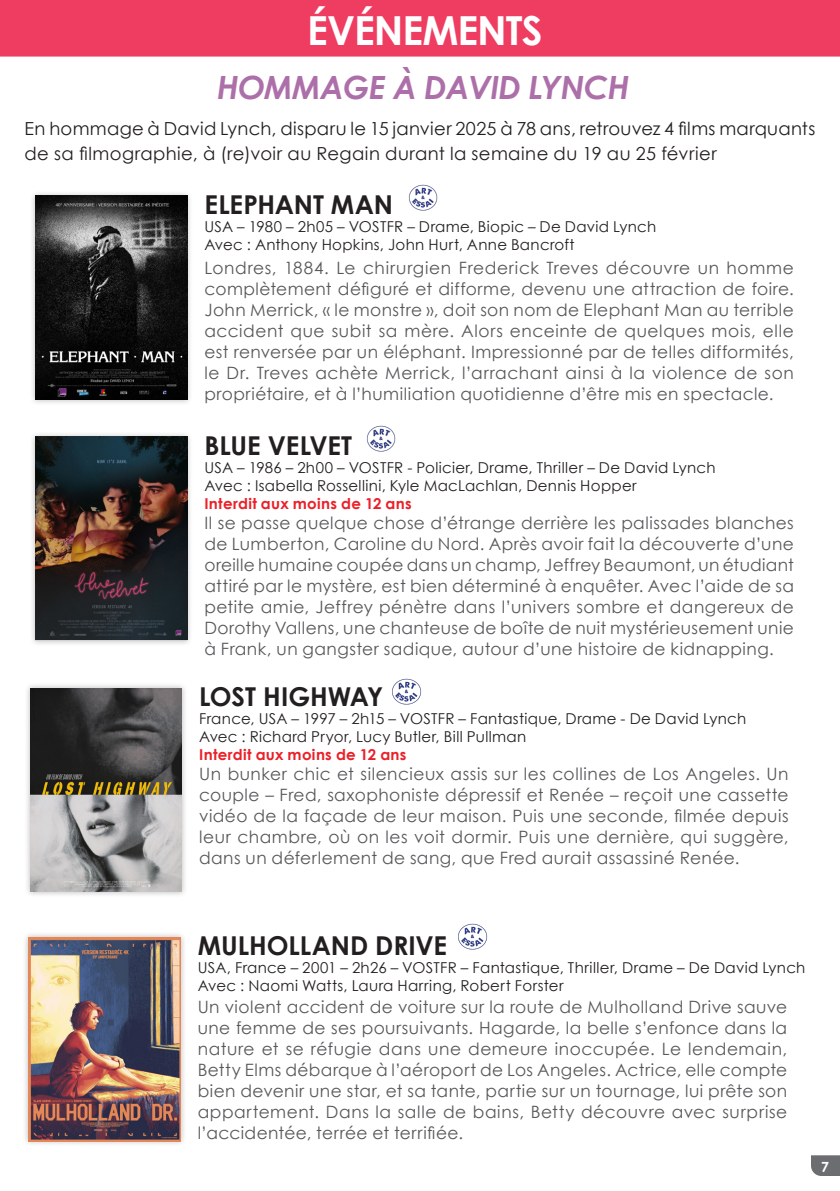
<style>
.page{position:relative;width:840px;height:1191px;background:#fff}
.page>*{position:absolute;margin:0;border:0;box-sizing:border-box;transform-origin:0 0}
.cartouche_film{font:700 40px "Century Gothic";letter-spacing:-.025em;color:#fff}
.cartouche_film-2{font:italic 700 32px "Century Gothic";letter-spacing:-.025em;color:#ad6fa9}
.courant{font:700 26px "Century Gothic";letter-spacing:-.005em;color:#231f20}
.courant-2{font:18px/24px "Century Gothic";letter-spacing:.02em;color:#231f20}
.courant-3{font:17px/21px "Century Gothic";letter-spacing:.025em;color:#57585a;text-align:justify}
.courant-4{font:15px "Century Gothic";letter-spacing:.02em;color:#231f20}
.courant-5{font:700 15px "Century Gothic";letter-spacing:.02em;color:#eb2028}
.t1{font:700 14px "Century Gothic";color:#fff}
</style>
<div class="page">
<svg style="left:811px;top:1155px;width:28px;height:21px"></svg>
<div style="left:0;top:0;width:839px;height:57px;background:#ef3d62"></div>
<div style="left:29px;top:190px;width:164px;height:216px;background:#231f20;opacity:.3"></div>
<img style="left:35px;top:196px;width:152px;height:203px">
<div style="left:29px;top:430px;width:164px;height:216px;background:#231f20;opacity:.3"></div>
<img style="left:35px;top:437px;width:152px;height:202px">
<div style="left:24px;top:682px;width:164px;height:216px;background:#231f20;opacity:.3"></div>
<img style="left:30px;top:688px;width:152px;height:203px">
<img style="left:408px;top:184px;width:30px;height:27px">
<img style="left:366px;top:425px;width:30px;height:27px">
<img style="left:392px;top:678px;width:30px;height:27px">
<div style="left:23px;top:931px;width:164px;height:216px;background:#231f20;opacity:.3"></div>
<img style="left:29px;top:937px;width:151px;height:204px">
<img style="left:458px;top:923px;width:30px;height:27px">
<p class="cartouche_film" style="left:307px;top:0;width:236px">ÉVÉNEMENTS</p>
<p class="cartouche_film-2" style="left:217px;top:63px;width:414px">HOMMAGE À DAVID LYNCH</p>
<p class="courant-2" style="left:25px;top:117px;width:791px">En hommage à David Lynch, disparu le 15 janvier 2025 à 78 ans, retrouvez 4 films marquants de sa filmographie, à (re)voir au Regain durant la semaine du 19 au 25 février</p>
<p class="courant" style="left:204px;top:184px;width:190px">ELEPHANT MAN</p>
<p class="courant-4" style="left:204px;top:216px;width:453px">USA – 1980 – 2h05 – VOSTFR – Drame, Biopic – De David Lynch</p>
<p class="courant-4" style="left:204px;top:234px;width:371px">Avec : Anthony Hopkins, John Hurt, Anne Bancroft</p>
<p class="courant-3" style="left:204px;top:257px;width:590px">Londres, 1884. Le chirurgien Frederick Treves découvre un homme complètement défiguré et difforme, devenu une attraction de foire.<br>John Merrick, « le monstre », doit son nom de Elephant Man au terrible accident que subit sa mère. Alors enceinte de quelques mois, elle est renversée par un éléphant. Impressionné par de telles difformités, le Dr. Treves achète Merrick, l’arrachant ainsi à la violence de son propriétaire, et à l’humiliation quotidienne d’être mis en spectacle.</p>
<p class="courant" style="left:204px;top:425px;width:149px">BLUE VELVET</p>
<p class="courant-4" style="left:204px;top:456px;width:512px">USA – 1986 – 2h00 – VOSTFR - Policier, Drame, Thriller – De David Lynch</p>
<p class="courant-4" style="left:204px;top:474px;width:433px">Avec : Isabella Rossellini, Kyle MacLachlan, Dennis Hopper</p>
<p class="courant-5" style="left:204px;top:492px;width:209px">Interdit aux moins de 12 ans</p>
<p class="courant-3" style="left:204px;top:512px;width:590px">Il se passe quelque chose d’étrange derrière les palissades blanches de Lumberton, Caroline du Nord. Après avoir fait la découverte d’une oreille humaine coupée dans un champ, Jeffrey Beaumont, un étudiant attiré par le mystère, est bien déterminé à enquêter. Avec l’aide de sa petite amie, Jeffrey pénètre dans l’univers sombre et dangereux de Dorothy Vallens, une chanteuse de boîte de nuit mystérieusement unie à Frank, un gangster sadique, autour d’une histoire de kidnapping.</p>
<p class="courant" style="left:199px;top:677px;width:185px">LOST HIGHWAY</p>
<p class="courant-4" style="left:199px;top:708px;width:548px">France, USA – 1997 – 2h15 – VOSTFR – Fantastique, Drame - De David Lynch</p>
<p class="courant-4" style="left:199px;top:726px;width:328px">Avec : Richard Pryor, Lucy Butler, Bill Pullman</p>
<p class="courant-5" style="left:199px;top:743px;width:209px">Interdit aux moins de 12 ans</p>
<p class="courant-3" style="left:199px;top:763px;width:590px">Un bunker chic et silencieux assis sur les collines de Los Angeles. Un couple – Fred, saxophoniste dépressif et Renée – reçoit une cassette vidéo de la façade de leur maison. Puis une seconde, filmée depuis leur chambre, où on les voit dormir. Puis une dernière, qui suggère, dans un déferlement de sang, que Fred aurait assassiné Renée.</p>
<p class="courant" style="left:198px;top:926px;width:251px">MULHOLLAND DRIVE</p>
<p class="courant-4" style="left:198px;top:957px;width:609px">USA, France – 2001 – 2h26 – VOSTFR – Fantastique, Thriller, Drame – De David Lynch</p>
<p class="courant-4" style="left:198px;top:975px;width:367px">Avec : Naomi Watts, Laura Harring, Robert Forster</p>
<p class="courant-3" style="left:198px;top:995px;width:590px">Un violent accident de voiture sur la route de Mulholland Drive sauve une femme de ses poursuivants. Hagarde, la belle s’enfonce dans la nature et se réfugie dans une demeure inoccupée. Le lendemain, Betty Elms débarque à l’aéroport de Los Angeles. Actrice, elle compte bien devenir une star, et sa tante, partie sur un tournage, lui prête son appartement. Dans la salle de bains, Betty découvre avec surprise l’accidentée, terrée et terrifiée.</p>
<p class="t1" style="left:820px;top:1156px;width:9px">7</p>
<p class="t1" style="left:817px;top:1160px;width:9px">7</p>
</div>
